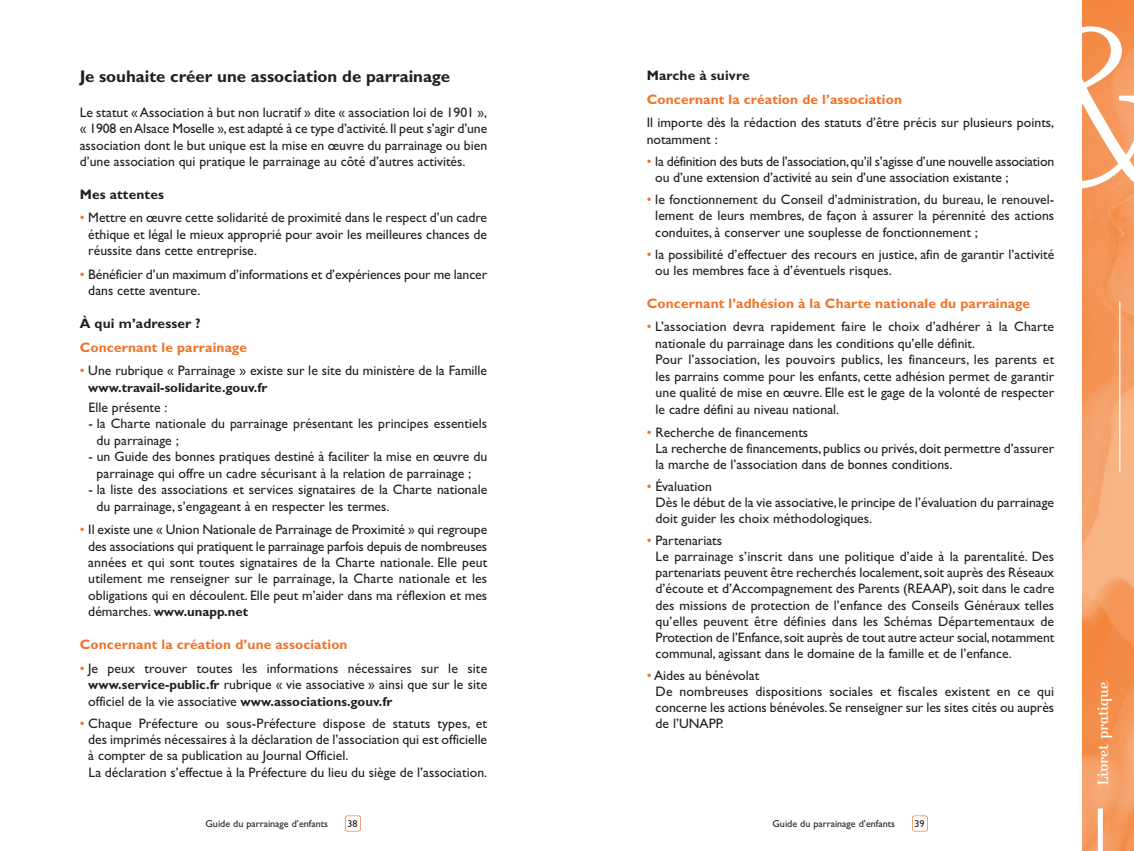
<style>
.page{position:relative;width:1134px;height:851px;background:#fff}
.page>*{position:absolute;margin:0;border:0;box-sizing:border-box;transform-origin:0 0}
.t1{font:235px "Kursivschrift Steh Har";color:#fff;scale:1.08 1}
.t2{font:700 16.88px "Gill Sans";color:#231f20}
.t3{font:15px "Kursivschrift Stehend";color:#fff}
.t4{font:13.75px/16.5px "Gill Sans";color:#231f20}
.t5{font:700 13.75px "Gill Sans";letter-spacing:.01em;color:#f17127}
.t6{font:700 13.75px "Gill Sans";letter-spacing:.01em;color:#231f20}
.t7{font:700 13.12px "Gill Sans";color:#231f20}
.t8{font:10px "Gill Sans";color:#231f20}
.s1{color:#f17127}
.s2{font-weight:400;font-size:13.75px}
.s3{font-weight:700;font-size:13.12px}
</style>
<div class="page">
<div style="left:912px;top:815px;width:16px;height:16px;border:1px solid #f17127;border-radius:2px"></div>
<div style="left:345px;top:815px;width:16px;height:16px;border:1px solid #f17127;border-radius:2px"></div>
<img style="left:1082px;top:0;width:52px;height:850px">
<hr style="left:1119px;top:301px;width:1px;height:170px;background:#fff">
<div style="left:1098px;top:808px;width:5px;height:42px;background:#fff"></div>
<p class="t2" style="left:80px;top:70px;width:372px">Je souhaite créer une association de parrainage</p>
<p class="t4" style="left:80px;top:104px;width:409px;text-align:justify">Le statut «Association à but non lucratif » dite « association loi de 1901 », « 1908 enAlsace Moselle »,est adapté à ce type d’activité.Il peut s’agir d’une association dont le but unique est la mise en œuvre du parrainage ou bien d’une association qui pratique le parrainage au côté d’autres activités.</p>
<p class="t6" style="left:80px;top:189px;width:86px">Mes attentes</p>
<p class="t4" style="left:88px;top:209px;width:400px;text-align:justify;text-indent:-9px"><span class="s1">•</span> Mettre en œuvre cette solidarité de proximité dans le respect d’un cadre éthique et légal le mieux approprié pour avoir les meilleures chances de réussite dans cette entreprise.</p>
<p class="t4" style="left:88px;top:266px;width:400px;text-indent:-9px"><span class="s1">•</span> Bénéficier d’un maximum d’informations et d’expériences pour me lancer dans cette aventure.</p>
<p class="t6" style="left:80px;top:318px;width:122px">À qui m’adresser ?</p>
<p class="t5" style="left:80px;top:342px;width:169px">Concernant le parrainage</p>
<p class="t4" style="left:80px;top:362px;width:409px"><span class="s1">•</span> Une rubrique « Parrainage » existe sur le site du ministère de la Famille</p>
<p class="t7" style="left:88px;top:382px;width:181px">www.travail-solidarite.gouv.fr</p>
<p class="t4" style="left:89px;top:399px;width:80px">Elle présente :</p>
<p class="t4" style="left:97px;top:415px;width:392px;text-indent:-8px">- la Charte nationale du parrainage présentant les principes essentiels du parrainage ;</p>
<p class="t4" style="left:89px;top:448px;width:400px;text-align:center">- un Guide des bonnes pratiques destiné à faciliter la mise en œuvre du parrainage qui offre un cadre sécurisant à la relation de parrainage ;</p>
<p class="t4" style="left:97px;top:481px;width:392px;text-indent:-8px">- la liste des associations et services signataires de la Charte nationale du parrainage, s’engageant à en respecter les termes.</p>
<p class="t4" style="left:88px;top:521px;width:400px;text-align:justify;text-indent:-9px"><span class="s1">•</span> Il existe une « Union Nationale de Parrainage de Proximité » qui regroupe des associations qui pratiquent le parrainage parfois depuis de nombreuses années et qui sont toutes signataires de la Charte nationale. Elle peut utilement me renseigner sur le parrainage, la Charte nationale et les obligations qui en découlent. Elle peut m’aider dans ma réflexion et mes</p>
<p class="t7" style="left:88px;top:607px;width:161px"><span class="s2">démarches.</span> www.unapp.net</p>
<p class="t5" style="left:80px;top:639px;width:269px">Concernant la création d’une association</p>
<p class="t4" style="left:88px;top:659px;width:400px;text-align:justify;text-indent:-9px"><span class="s1">•</span> Je peux trouver toutes les informations nécessaires sur le site <span class="s3">www.service-public.fr</span> rubrique « vie associative » ainsi que sur le site officiel de la vie associative <span class="s3">www.associations.gouv.fr</span></p>
<p class="t4" style="left:88px;top:714px;width:400px;text-indent:-9px"><span class="s1">•</span> Chaque Préfecture ou sous-Préfecture dispose de statuts types, et des imprimés nécessaires à la déclaration de l’association qui est officielle à compter de sa publication au Journal Officiel.<br>La déclaration s’effectue à la Préfecture du lieu du siège de l’association.</p>
<h1 class="t1" style="left:1013px;top:-33px;width:156px">&amp;</h1>
<p class="t6" style="left:647px;top:70px;width:104px">Marche à suivre</p>
<p class="t5" style="left:647px;top:94px;width:257px">Concernant la création de l’association</p>
<p class="t4" style="left:647px;top:114px;width:409px">Il importe dès la rédaction des statuts d’être précis sur plusieurs points, notamment :</p>
<p class="t4" style="left:655px;top:152px;width:400px;text-indent:-9px"><span class="s1">•</span> la définition des buts de l’association,qu’il s’agisse d’une nouvelle association ou d’une extension d’activité au sein d’une association existante ;</p>
<p class="t4" style="left:655px;top:191px;width:400px;text-align:justify;text-indent:-9px"><span class="s1">•</span> le fonctionnement du Conseil d’administration, du bureau, le renouvel&shy;lement de leurs membres, de façon à assurer la pérennité des actions conduites, à conserver une souplesse de fonctionnement ;</p>
<p class="t4" style="left:655px;top:245px;width:400px;text-indent:-9px"><span class="s1">•</span> la possibilité d’effectuer des recours en justice, afin de garantir l’activité ou les membres face à d’éventuels risques.</p>
<p class="t5" style="left:647px;top:298px;width:385px">Concernant l’adhésion à la Charte nationale du parrainage</p>
<p class="t4" style="left:655px;top:318px;width:400px;text-indent:-9px"><span class="s1">•</span> L’association devra rapidement faire le choix d’adhérer à la Charte nationale du parrainage dans les conditions qu’elle définit.<br>Pour l’association, les pouvoirs publics, les financeurs, les parents et les parrains comme pour les enfants, cette adhésion permet de garantir une qualité de mise en œuvre. Elle est le gage de la volonté de respecter le cadre défini au niveau national.</p>
<p class="t4" style="left:656px;top:424px;width:400px;line-height:16.1px;text-indent:-9px"><span class="s1">•</span> Recherche de financements<br>La recherche de financements,publics ou privés,doit permettre d’assurer la marche de l’association dans de bonnes conditions.</p>
<p class="t4" style="left:656px;top:478px;width:400px;line-height:16.1px;text-indent:-9px"><span class="s1">•</span> Évaluation<br>Dès le début de la vie associative,le principe de l’évaluation du parrainage doit guider les choix méthodologiques.</p>
<p class="t4" style="left:656px;top:532px;width:400px;line-height:16.1px;text-indent:-9px"><span class="s1">•</span> Partenariats<br>Le parrainage s’inscrit dans une politique d’aide à la parentalité. Des partenariats peuvent être recherchés localement,soit auprès des Réseaux d’écoute et d’Accompagnement des Parents (REAAP), soit dans le cadre des missions de protection de l’enfance des Conseils Généraux telles qu’elles peuvent être définies dans les Schémas Départementaux de Protection de l’Enfance,soit auprès de tout autre acteur social,notamment communal, agissant dans le domaine de la famille et de l’enfance.</p>
<p class="t4" style="left:656px;top:666px;width:400px;line-height:16.1px;text-indent:-9px"><span class="s1">•</span> Aides au bénévolat<br>De nombreuses dispositions sociales et fiscales existent en ce qui concerne les actions bénévoles.Se renseigner sur les sites cités ou auprès de l’UNAPP.</p>
<p class="t3" style="left:1094px;top:784px;width:105px;rotate:-90deg">Livret pratique</p>
<p class="t8" style="left:206px;top:817px;width:124px">Guide du parrainage d’enfants</p>
<p class="t8" style="left:348px;top:817px;width:12px">38</p>
<p class="t8" style="left:772px;top:817px;width:124px">Guide du parrainage d’enfants</p>
<p class="t8" style="left:914px;top:817px;width:12px">39</p>
</div>
